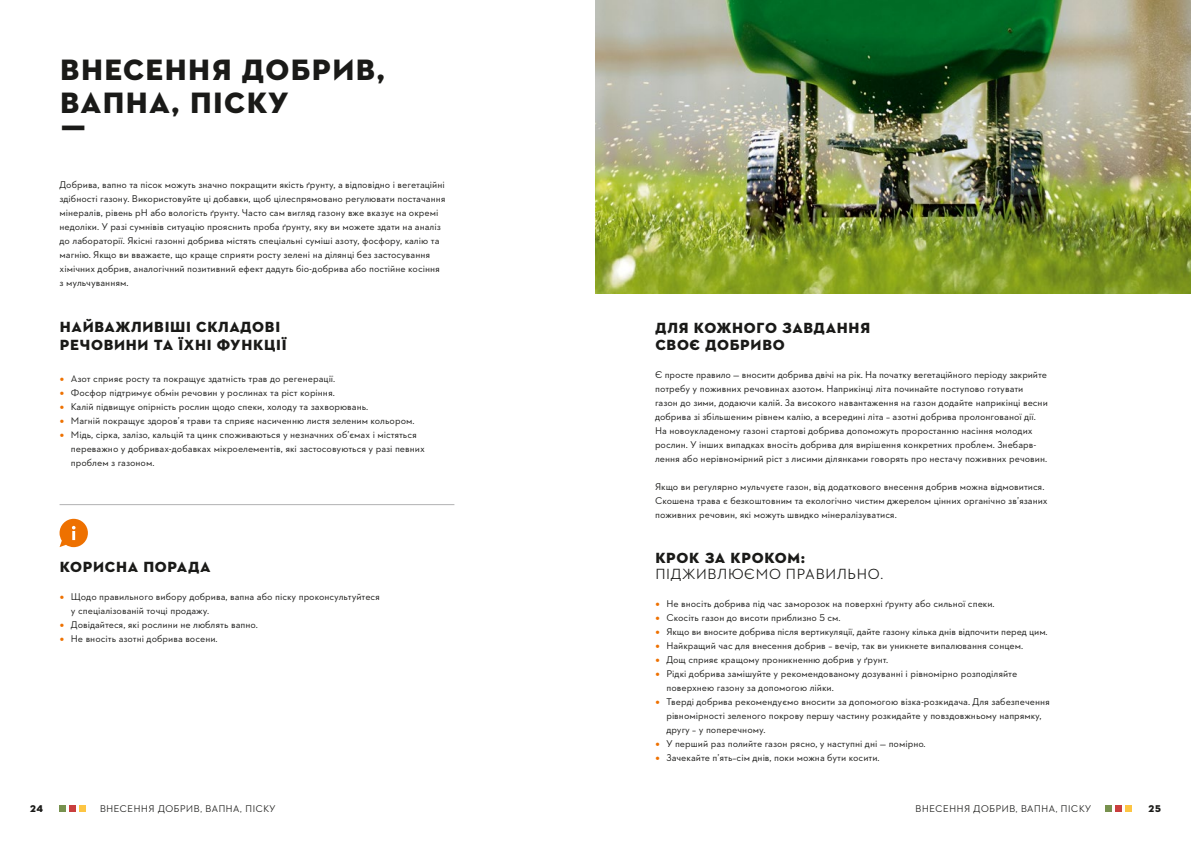
<style>
.page{position:relative;width:1191px;height:842px;background:#fff}
.page>*{position:absolute;margin:0;border:0;box-sizing:border-box;transform-origin:0 0}
.t1{font:30px/33px "STIHL Contraface Display Titling";color:#1a1a18}
.t2{font:15px/18px "STIHL Contraface Display Titling";color:#1a1a18}
.t3{font:500 15px "STIHL Contraface Display";color:#1a1a18}
.t4{font:10px/14px "STIHL Contraface Text";color:#1a1a18}
.t5{font:500 10px "STIHL Contraface Display";color:#1a1a18}
.t6{font:10px "STIHL Contraface Display Titling";color:#1a1a18}
.s1{color:#ee7100}
</style>
<div class="page">
<div style="left:60px;top:805px;width:6px;height:7px;background:#77914e"></div>
<div style="left:69px;top:805px;width:7px;height:7px;background:#c93e3e"></div>
<div style="left:79px;top:805px;width:7px;height:7px;background:#fdc543"></div>
<div style="left:1105px;top:805px;width:7px;height:7px;background:#77914e"></div>
<div style="left:1115px;top:805px;width:6px;height:7px;background:#c93e3e"></div>
<div style="left:1124px;top:805px;width:7px;height:7px;background:#fdc543"></div>
<img style="left:595px;top:0;width:596px;height:293px">
<svg style="left:60px;top:519px;width:28px;height:28px"></svg>
<hr style="left:60px;top:504px;width:394px;height:1px;background:#b1b2b3">
<h1 class="t1" style="left:60px;top:53px;width:328px">Внесення добрив, вапна, піску<br>ƒ</h1>
<p class="t4" style="left:60px;top:177px;width:387px">Добрива, вапно та пісок можуть значно покращити якість ґрунту, а відповідно і вегетаційні здібності газону. Використовуйте ці добавки, щоб цілеспрямовано регулювати постачання мінералів, рівень pH або вологість ґрунту. Часто сам вигляд газону вже вказує на окремі недоліки. У разі сумнівів ситуацію прояснить проба ґрунту, яку ви можете здати на аналіз до лабораторії. Якісні газонні добрива містять спеціальні суміші азоту, фосфору, калію та магнію. Якщо ви вважаєте, що краще сприяти росту зелені на ділянці без застосування хімічних добрив, аналогічний позитивний ефект дадуть біо-добрива або постійне косіння з мульчуванням.</p>
<h2 class="t2" style="left:60px;top:318px;width:229px">Найважливіші складові речовини та їхні функції</h2>
<p class="t4" style="left:60px;top:371px;width:277px"><span class="s1">⬤</span> Азот сприяє росту та покращує здатність трав до регенерації.</p>
<p class="t4" style="left:60px;top:385px;width:277px"><span class="s1">⬤</span> Фосфор підтримує обмін речовин у рослинах та ріст коріння.</p>
<p class="t4" style="left:60px;top:399px;width:310px"><span class="s1">⬤</span> Калій підвищує опірність рослин щодо спеки, холоду та захворювань.</p>
<p class="t4" style="left:60px;top:413px;width:356px"><span class="s1">⬤</span> Магній покращує здоров’я трави та сприяє насиченню листя зеленим кольором.</p>
<p class="t4" style="left:60px;top:427px;width:359px"><span class="s1">⬤</span> Мідь, сірка, залізо, кальцій та цинк споживаються у незначних об’ємах і містяться</p>
<p class="t4" style="left:71px;top:441px;width:355px">переважно у добривах-добавках мікроелементів, які застосовуються у разі певних</p>
<p class="t4" style="left:71px;top:455px;width:85px">проблем з газоном.</p>
<h2 class="t2" style="left:60px;top:557px;width:153px">Корисна порада</h2>
<p class="t4" style="left:60px;top:589px;width:322px"><span class="s1">⬤</span> Щодо правильного вибору добрива, вапна або піску проконсультуйтеся</p>
<p class="t4" style="left:71px;top:603px;width:140px">у спеціалізованій точці продажу.</p>
<p class="t4" style="left:60px;top:617px;width:200px"><span class="s1">⬤</span> Довідайтеся, які рослини не люблять вапно.</p>
<p class="t4" style="left:60px;top:631px;width:160px"><span class="s1">⬤</span> Не вносіть азотні добрива восени.</p>
<h2 class="t2" style="left:655px;top:320px;width:217px;line-height:16.5px">Для кожного завдання своє добриво</h2>
<p class="t4" style="left:655px;top:367px;width:394px">Є просте правило — вносити добрива двічі на рік. На початку вегетаційного періоду закрийте потребу у поживних речовинах азотом. Наприкінці літа починайте поступово готувати газон до зими, додаючи калій. За високого навантаження на газон додайте наприкінці весни добрива зі збільшеним рівнем калію, а всередині літа – азотні добрива пролонгованої дії.<br>На новоукладеному газоні стартові добрива допоможуть проростанню насіння молодих рослин. У інших випадках вносіть добрива для вирішення конкретних проблем. Знебарв&shy;лення або нерівномірний ріст з лисими ділянками говорять про нестачу поживних речовин.</p>
<p class="t4" style="left:655px;top:479px;width:394px">Якщо ви регулярно мульчуєте газон, від додаткового внесення добрив можна відмовитися.<br>Скошена трава є безкоштовним та екологічно чистим джерелом цінних органічно зв’язаних поживних речовин, які можуть швидко мінералізуватися.</p>
<h2 class="t2" style="left:655px;top:548px;width:152px">Крок за кроком:</h2>
<h2 class="t3" style="left:655px;top:566px;width:230px">підживлюємо правильно.</h2>
<p class="t4" style="left:655px;top:596px;width:341px"><span class="s1">⬤</span> Не вносіть добрива під час заморозок на поверхні ґрунту або сильної спеки.</p>
<p class="t4" style="left:655px;top:610px;width:187px"><span class="s1">⬤</span> Скосіть газон до висоти приблизно 5 см.</p>
<p class="t4" style="left:655px;top:624px;width:394px"><span class="s1">⬤</span> Якщо ви вносите добрива після вертикуляції, дайте газону кілька днів відпочити перед цим.</p>
<p class="t4" style="left:655px;top:638px;width:370px"><span class="s1">⬤</span> Найкращий час для внесення добрив – вечір, так ви уникнете випалювання сонцем.</p>
<p class="t4" style="left:655px;top:652px;width:235px"><span class="s1">⬤</span> Дощ сприяє кращому проникненню добрив у ґрунт.</p>
<p class="t4" style="left:655px;top:666px;width:364px"><span class="s1">⬤</span> Рідкі добрива замішуйте у рекомендованому дозуванні і рівномірно розподіляйте</p>
<p class="t4" style="left:666px;top:680px;width:169px">поверхнею газону за допомогою лійки.</p>
<p class="t4" style="left:655px;top:694px;width:396px"><span class="s1">⬤</span> Тверді добрива рекомендуємо вносити за допомогою візка-розкидача. Для забезпечення</p>
<p class="t4" style="left:666px;top:708px;width:377px">рівномірності зеленого покрову першу частину розкидайте у повздовжньому напрямку,</p>
<p class="t4" style="left:666px;top:722px;width:101px">другу – у поперечному.</p>
<p class="t4" style="left:655px;top:736px;width:272px"><span class="s1">⬤</span> У перший раз полийте газон рясно, у наступні дні — помірно.</p>
<p class="t4" style="left:655px;top:750px;width:226px"><span class="s1">⬤</span> Зачекайте п’ять–сім днів, поки можна бути косити.</p>
<p class="t6" style="left:30px;top:802px;width:15px">24</p>
<p class="t5" style="left:100px;top:803px;width:178px">Внесення добрив, вапна, піску</p>
<p class="t5" style="left:915px;top:803px;width:178px">Внесення добрив, вапна, піску</p>
<p class="t6" style="left:1148px;top:802px;width:14px">25</p>
</div>
